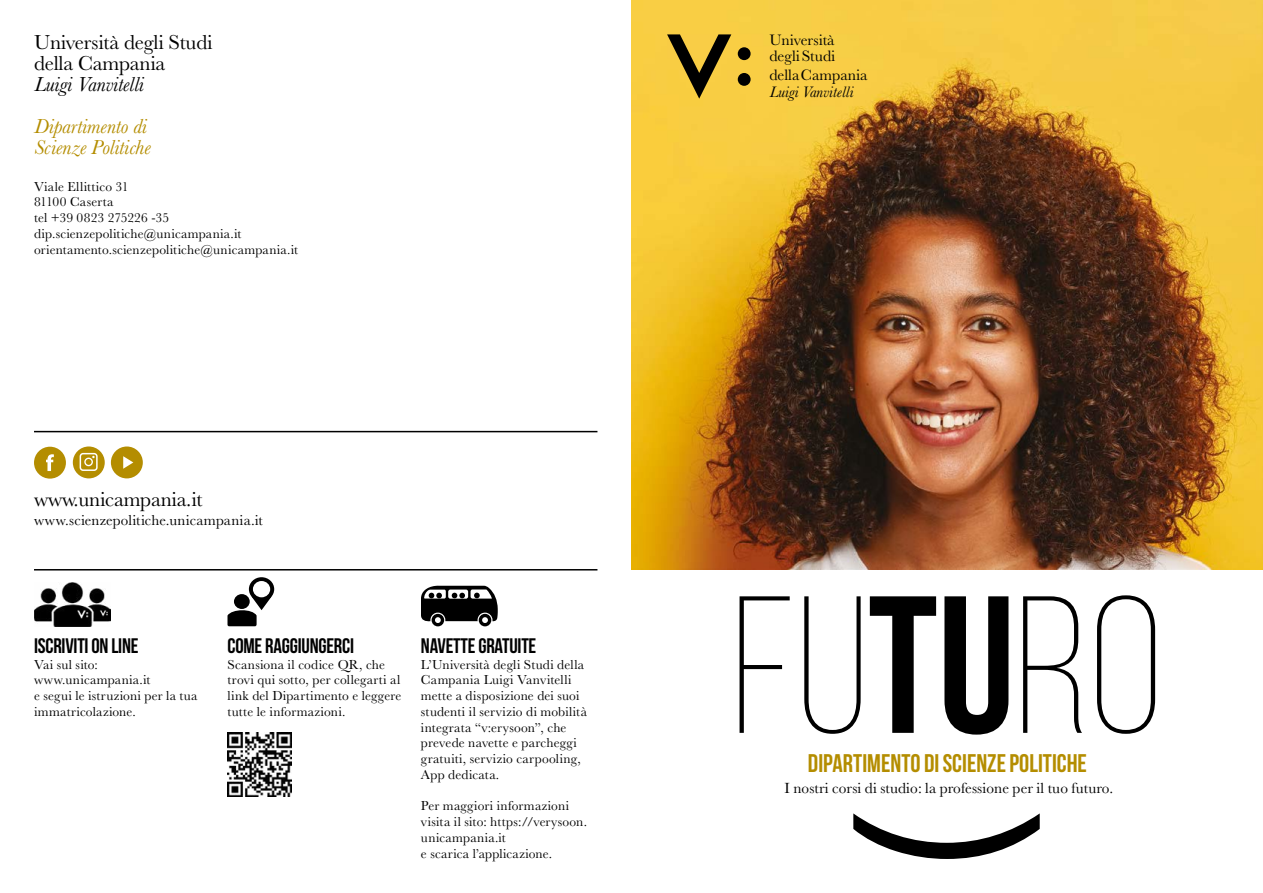
<style>
.page{position:relative;width:1263px;height:893px;background:#fff}
.page>*{position:absolute;margin:0;border:0;box-sizing:border-box;transform-origin:0 0}
.t1{font:300 195px "Bebas Neue";color:#000}
.t2{font:25.5px "Bebas Neue";color:#b48d00}
.t3{font:21px/21px "Baskerville MT Std";letter-spacing:-.01em;color:#000}
.t4{font:21px "Bebas Neue";letter-spacing:-.01em;color:#000}
.t5{font:italic 21px/21px "Baskerville MT Std";color:#b48d00}
.t6{font:italic 21px "Baskerville MT Std";letter-spacing:-.01em;color:#000}
.t7{font:15.75px/16.2px "Baskerville MT Std";color:#000}
.t8{font:italic 15.75px "Baskerville MT Std";letter-spacing:.01em;color:#000}
.t9{font:15.3px "Baskerville";letter-spacing:.005em;color:#000}
.t10{font:15px "Baskerville MT Std";letter-spacing:.015em;color:#000}
.t11{font:13.5px/15.8px "Baskerville MT Std";letter-spacing:.015em;color:#000}
.t12{font:13.5px/15.8px "Baskerville";letter-spacing:.015em;color:#000}
.s1{font-weight:700}
</style>
<div class="page">
<img style="left:632px;top:0;width:631px;height:570px">
<svg style="left:667px;top:34px;width:64px;height:65px;background:#a98b2d"></svg>
<div style="left:738px;top:47px;width:13px;height:13px;background:#000;border-radius:50%"></div>
<div style="left:738px;top:73px;width:13px;height:13px;background:#000;border-radius:50%"></div>
<div style="left:34px;top:447px;width:32px;height:32px;background:#b48d00;border-radius:50%"></div>
<svg style="left:46px;top:454px;width:8px;height:17px"></svg>
<div style="left:111px;top:446px;width:32px;height:32px;background:#b48d00;border-radius:50%"></div>
<svg style="left:123px;top:456px;width:10px;height:13px"></svg>
<svg style="left:73px;top:446px;width:32px;height:32px"></svg>
<div style="left:80px;top:453px;width:18px;height:18px;border:2px solid #fff;border-radius:3px"></div>
<div style="left:84px;top:458px;width:9px;height:8px;border:1px solid #fff;border-radius:50%"></div>
<img style="left:227px;top:732px;width:64px;height:64px">
<svg style="left:853px;top:813px;width:187px;height:46px"></svg>
<hr style="left:34px;top:569px;width:563px;height:1px;background:#000">
<svg style="left:421px;top:586px;width:77px;height:40px"></svg>
<img style="left:34px;top:582px;width:76px;height:44px">
<svg style="left:234px;top:594px;width:16px;height:15px"></svg>
<svg style="left:227px;top:596px;width:45px;height:30px"></svg>
<svg style="left:249px;top:577px;width:25px;height:24px"></svg>
<div style="left:253px;top:581px;width:17px;height:16px;background:#fff;border-radius:50%"></div>
<hr style="left:34px;top:431px;width:563px;height:1px;background:#000">
<h3 class="t3" style="left:34px;top:31px;width:180px">Università degli Studi della Campania</h3>
<h3 class="t6" style="left:34px;top:72px;width:111px">Luigi Vanvitelli</h3>
<h3 class="t5" style="left:34px;top:115px;width:118px">Dipartimento di<br>Scienze Politiche</h3>
<p class="t11" style="left:34px;top:178px;width:266px">Viale Ellittico 31<br>81100 Caserta<br>tel +39 0823 275226 -35 dip.scienzepolitiche@unicampania.it orientamento.scienzepolitiche@unicampania.it</p>
<h3 class="t3" style="left:34px;top:488px;width:170px">www.unicampania.it</h3>
<p class="t10" style="left:34px;top:512px;width:230px">www.scienzepolitiche.unicampania.it</p>
<h3 class="t4" style="left:34px;top:634px;width:106px">ISCRIVITI ON LINE</h3>
<p class="t11" style="left:34px;top:656px;width:165px">Vai sul sito: www.unicampania.it<br>e segui le istruzioni per la tua immatricolazione.</p>
<h3 class="t4" style="left:227px;top:634px;width:128px">COME RAGGIUNGERCI</h3>
<p class="t11" style="left:227px;top:656px;width:175px">Scansiona il codice QR, che trovi qui sotto, per collegarti al link del Dipartimento e leggere tutte le informazioni.</p>
<h3 class="t4" style="left:421px;top:634px;width:117px">NAVETTE GRATUITE</h3>
<p class="t12" style="left:421px;top:656px;width:168px">L’Università degli Studi della<br>Campania Luigi Vanvitelli mette a disposizione dei suoi studenti il servizio di mobilità integrata “v:erysoon”, che prevede navette e parcheggi gratuiti, servizio carpooling,<br>App dedicata.</p>
<p class="t12" style="left:421px;top:798px;width:168px">Per maggiori informazioni visita il sito: https://verysoon. unicampania.it<br>e scarica l’applicazione.</p>
<p class="t7" style="left:769px;top:32px;width:67px">Università degli Studi</p>
<p class="t7" style="left:769px;top:66px;width:100px">della Campania</p>
<p class="t8" style="left:769px;top:83px;width:85px">Luigi Vanvitelli</p>
<h1 class="t1" style="left:732px;top:562px;width:432px">FU<span class="s1">tu</span>RO</h1>
<h2 class="t2" style="left:808px;top:749px;width:281px">DIPARTIMENTO DI SCIENZE POLITICHE</h2>
<p class="t9" style="left:784px;top:778px;width:330px">I nostri corsi di studio: la professione per il tuo futuro.</p>
</div>
